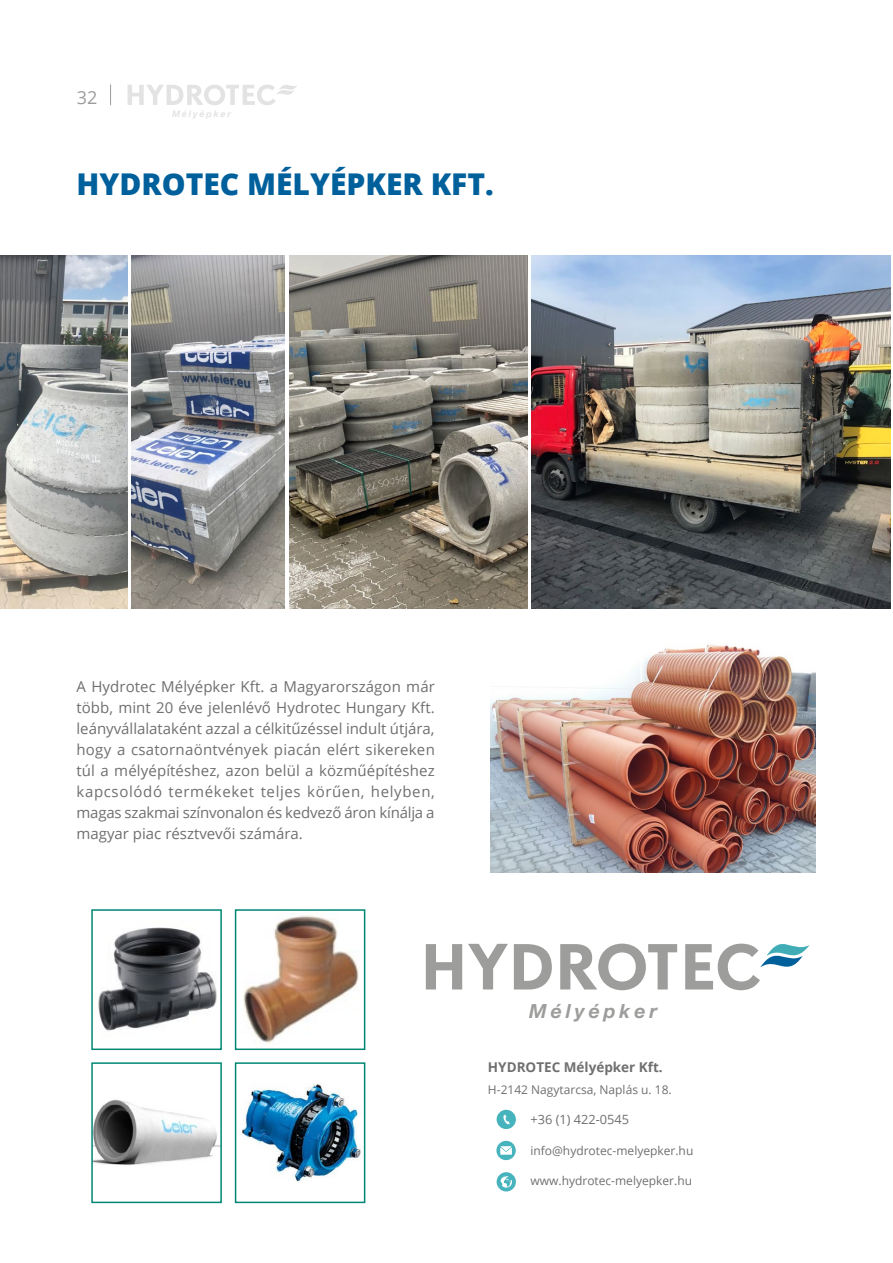
<style>
.page{position:relative;width:893px;height:1263px;background:#fff}
.page>*{position:absolute;margin:0;border:0;box-sizing:border-box;transform-origin:0 0}
.t1{font:800 30px "Open Sans";color:#00609c}
.t2{font:italic 700 19.5px "Helvetica Neue LT Std CE";letter-spacing:.2em;color:#9d9d9c}
.t3{font:18px "Open Sans";color:#9d9d9c}
.t4{font:15px/21px "Open Sans";color:#706f6f;text-align:justify}
.t5{font:700 13.5px "Open Sans";color:#706f6f}
.t6{font:12.75px "Open Sans";color:#706f6f}
.t7{font:12px "Open Sans";color:#706f6f}
.t8{font:italic 700 9px "Helvetica Neue LT Std CE";letter-spacing:.2em;color:#e3e3e3}
</style>
<div class="page">
<svg style="left:128px;top:84px;width:169px;height:21px"></svg>
<svg style="left:110px;top:84px;width:1px;height:21px"></svg>
<svg style="left:496px;top:1140px;width:20px;height:20px"></svg>
<div style="left:497px;top:1110px;width:19px;height:19px;background:#47b4bd;border-radius:50%"></div>
<svg style="left:503px;top:1115px;width:7px;height:9px"></svg>
<svg style="left:497px;top:1172px;width:19px;height:19px"></svg>
<svg style="left:501px;top:1176px;width:11px;height:11px"></svg>
<img style="left:98px;top:927px;width:119px;height:104px">
<div style="left:91px;top:909px;width:131px;height:141px;border:2px solid #008775"></div>
<img style="left:243px;top:915px;width:116px;height:129px">
<div style="left:235px;top:909px;width:130px;height:141px;border:2px solid #008775"></div>
<img style="left:94px;top:1099px;width:125px;height:66px">
<div style="left:91px;top:1062px;width:131px;height:141px;border:2px solid #008775"></div>
<img style="left:242px;top:1083px;width:119px;height:98px">
<div style="left:235px;top:1062px;width:130px;height:141px;border:2px solid #008775"></div>
<img style="left:490px;top:644px;width:325px;height:229px">
<svg style="left:426px;top:943px;width:383px;height:47px"></svg>
<img style="left:132px;top:255px;width:153px;height:353px">
<img style="left:0;top:255px;width:128px;height:353px">
<img style="left:531px;top:255px;width:360px;height:353px">
<img style="left:289px;top:255px;width:238px;height:353px">
<p class="t3" style="left:77px;top:86px;width:22px">32</p>
<p class="t8" style="left:172px;top:108px;width:61px">Mélyépker</p>
<h1 class="t1" style="left:77px;top:162px;width:419px">HYDROTEC MÉLYÉPKER KFT.</h1>
<p class="t4" style="left:77px;top:675px;width:360px">A Hydrotec Mélyépker Kft. a Magyarországon már több, mint 20 éve jelenlévő Hydrotec Hungary Kft. leányvállalataként azzal a célkitűzéssel indult útjára, hogy a csatornaöntvények piacán elért sikereken túl a mélyépítéshez, azon belül a közműépítéshez kapcsolódó termékeket teljes körűen, helyben, magas szakmai színvonalon és kedvező áron kínálja a magyar piac résztvevői számára.</p>
<h2 class="t2" style="left:529px;top:998px;width:129px">Mélyépker</h2>
<p class="t5" style="left:488px;top:1057px;width:176px">HYDROTEC Mélyépker Kft.</p>
<p class="t7" style="left:488px;top:1081px;width:185px">H-2142 Nagytarcsa, Naplás u. 18.</p>
<p class="t6" style="left:530px;top:1111px;width:100px">+36 (1) 422-0545</p>
<p class="t7" style="left:530px;top:1142px;width:164px">info@hydrotec-melyepker.hu</p>
<p class="t7" style="left:530px;top:1173px;width:163px">www.hydrotec-melyepker.hu</p>
</div>
